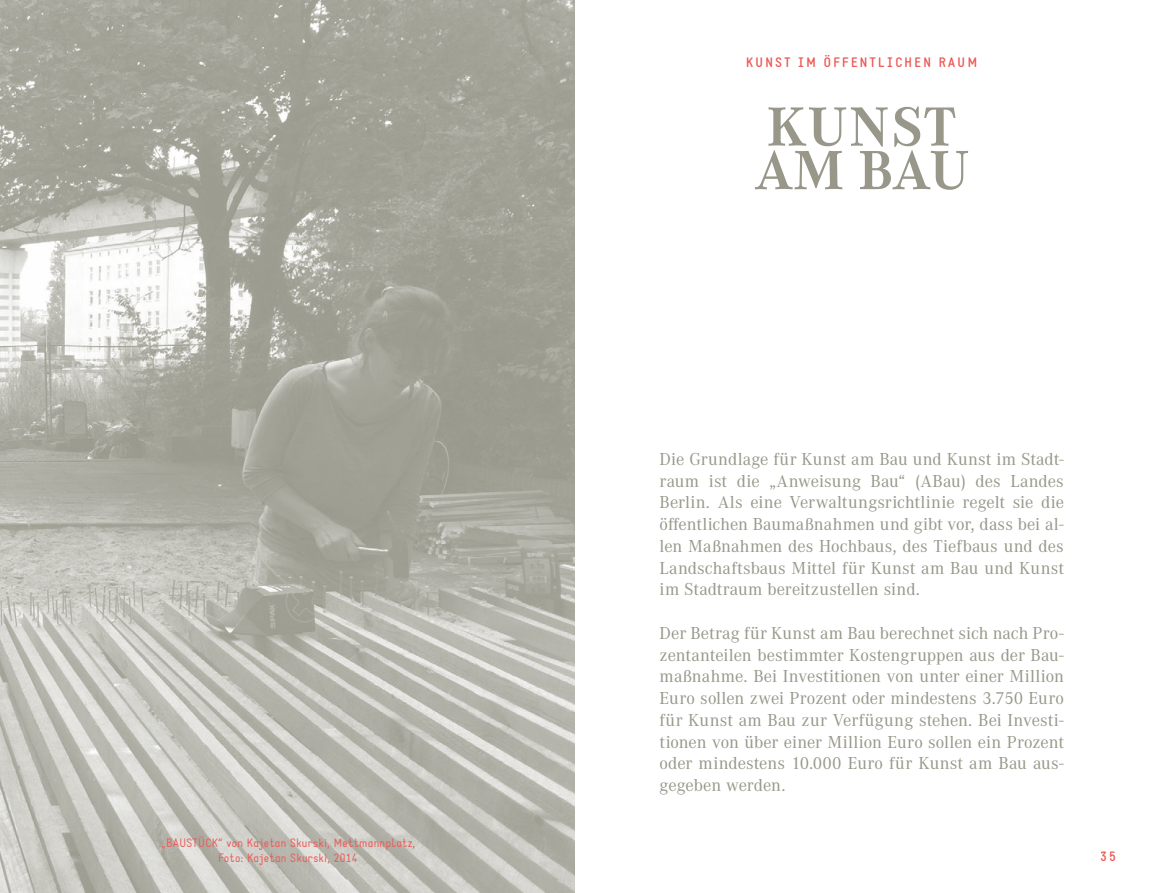
<style>
.page{position:relative;width:1149px;height:893px;background:#fff}
.page>*{position:absolute;margin:0;border:0;box-sizing:border-box;transform-origin:0 0}
.t1{font:700 54px/43.5px "Corporate ABQ";letter-spacing:.01em;color:#98978a}
.t2{font:18px/21.8px "Corporate A";color:#98978a;text-align:justify}
.t3{font:700 13.5px "Static";letter-spacing:.175em;color:#eb5a55}
.t4{font:12px/15px "Static";letter-spacing:.025em;color:#eb5a55;text-align:center}
</style>
<div class="page">
<img style="left:0;top:0;width:574px;height:893px">
<p class="t4" style="left:161px;top:835px;width:256px">„BAUSTÜCK“ von Kajetan Skurski, Mettmannplatz,<br>Foto: Kajetan Skurski, 2014</p>
<p class="t3" style="left:746px;top:54px;width:232px">KUNST IM ÖFFENTLICHEN RA UM</p>
<h1 class="t1" style="left:754px;top:106px;width:216px">KUNST<br>AM BAU</h1>
<p class="t2" style="left:659px;top:448px;width:405px">Die Grundlage für Kunst am Bau und Kunst im Stadt&shy;raum ist die „Anweisung Bau“ (ABau) des Landes Berlin. Als eine Verwaltungsrichtlinie regelt sie die öffentlichen Baumaßnahmen und gibt vor, dass bei al&shy;len Maßnahmen des Hochbaus, des Tiefbaus und des Landschaftsbaus Mittel für Kunst am Bau und Kunst im Stadtraum bereitzustellen sind.</p>
<p class="t2" style="left:659px;top:622px;width:406px">Der Betrag für Kunst am Bau berechnet sich nach Pro&shy;zentanteilen bestimmter Kostengruppen aus der Bau&shy;maßnahme. Bei Investitionen von unter einer Million Euro sollen zwei Prozent oder mindestens 3.750 Euro für Kunst am Bau zur Verfügung stehen. Bei Investi&shy;tionen von über einer Million Euro sollen ein Prozent oder mindestens 10.000 Euro für Kunst am Bau aus&shy;gegeben werden.</p>
<p class="t3" style="left:1100px;top:848px;width:17px">35</p>
</div>
